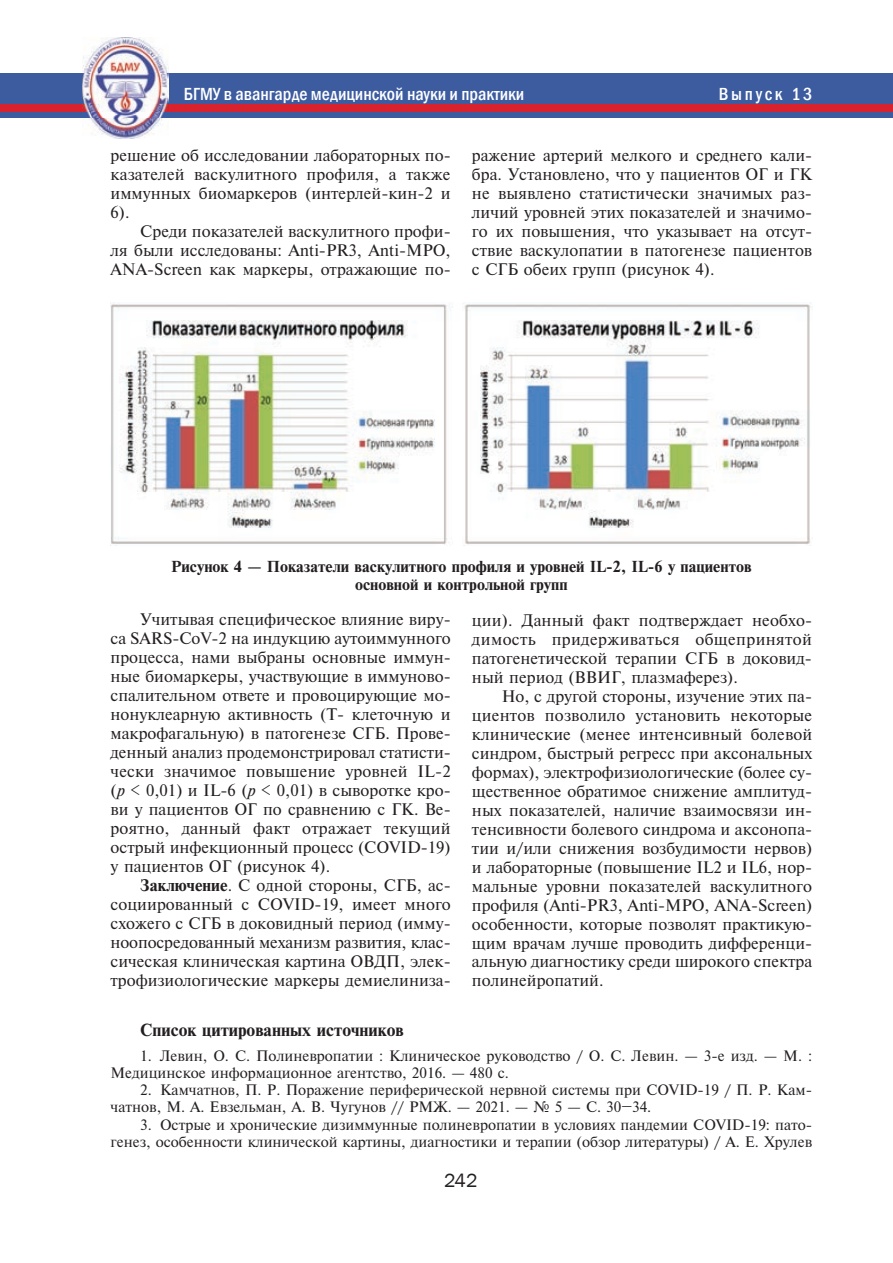
<style>
.page{position:relative;width:893px;height:1263px;background:#fff}
.page>*{position:absolute;margin:0;border:0;box-sizing:border-box;transform-origin:0 0}
.t1{font:19.5px "Franklin Gothic";color:#231f20}
.t2{font:500 condensed 18px "Franklin Gothic";color:#fff}
.t3{font:500 condensed 18px "Franklin Gothic";letter-spacing:.15em;color:#fff}
.t4{font:16.5px "Newton C Bold";color:#231f20}
.t5{font:15.75px/19px "Newton C";color:#231f20;text-align:justify}
.t6{font:15px/18px "Newton C Bold";color:#231f20;text-align:center}
.t7{font:14.25px/17.1px "Newton C";color:#231f20}
.s1{font-family:"Newton C Italic"}
.s2{font-family:"Newton C Bold"}
</style>
<div class="page">
<div style="left:0;top:74px;width:893px;height:44px;background:#3d5ca0"></div>
<div style="left:0;top:104px;width:893px;height:8px;background:#d8232e"></div>
<img style="left:82px;top:37px;width:86px;height:101px">
<img style="left:110px;top:303px;width:702px;height:243px">
<p class="t2" style="left:184px;top:82px;width:342px">БГМУ в авангарде медицинской науки и практики</p>
<p class="t3" style="left:719px;top:82px;width:95px">Выпуск 13</p>
<p class="t5" style="left:111px;top:146px;width:342px">решение об исследовании лабораторных по&shy;казателей васкулитного профиля, а также иммунных биомаркеров (интерлей-кин-2 и 6).</p>
<p class="t5" style="left:111px;top:221px;width:342px;text-indent:30px">Среди показателей васкулитного профи&shy;ля были исследованы: Anti-PR3, Anti-MPO, ANA-Screen как маркеры, отражающие по-</p>
<p class="t5" style="left:472px;top:146px;width:342px">ражение артерий мелкого и среднего кали&shy;бра. Установлено, что у пациентов ОГ и ГК не выявлено статистически значимых раз&shy;личий уровней этих показателей и значимо&shy;го их повышения, что указывает на отсут&shy;ствие васкулопатии в патогенезе пациентов с СГБ обеих групп (рисунок 4).</p>
<p class="t6" style="left:171px;top:558px;width:582px">Рисунок 4 – Показатели васкулитного профиля и уровней IL-2, IL-6 у пациентов основной и контрольной групп</p>
<p class="t5" style="left:111px;top:610px;width:342px;text-indent:30px">Учитывая специфическое влияние виру&shy;са SARS-CoV-2 на индукцию аутоиммунного процесса, нами выбраны основные иммун&shy;ные биомаркеры, участвующие в иммуново&shy;спалительном ответе и провоцирующие мо&shy;нонуклеарную активность (Т- клеточную и макрофагальную) в патогенезе СГБ. Прове&shy;денный анализ продемонстрировал статисти&shy;чески значимое повышение уровней IL-2 (<span class="s1">p</span> &lt; 0,01) и IL-6 (<span class="s1">p</span> &lt; 0,01) в сыворотке кро&shy;ви у пациентов ОГ по сравнению с ГК. Ве&shy;роятно, данный факт отражает текущий острый инфекционный процесс (COVID-19) у пациентов ОГ (рисунок 4).</p>
<p class="t5" style="left:111px;top:876px;width:342px;text-indent:30px"><span class="s2">Заключение</span>. С одной стороны, СГБ, ас&shy;социированный с COVID-19, имеет много схожего с СГБ в доковидный период (имму&shy;ноопосредованный механизм развития, клас&shy;сическая клиническая картина ОВДП, элек&shy;трофизиологические маркеры демиелиниза-</p>
<p class="t5" style="left:472px;top:611px;width:342px">ции). Данный факт подтверждает необхо&shy;димость придерживаться общепринятой патогенетической терапии СГБ в доковид&shy;ный период (ВВИГ, плазмаферез).</p>
<p class="t5" style="left:472px;top:686px;width:342px;text-indent:30px">Но, с другой стороны, изучение этих па&shy;циентов позволило установить некоторые клинические (менее интенсивный болевой синдром, быстрый регресс при аксональных формах), электрофизиологические (более су&shy;щественное обратимое снижение амплитуд&shy;ных показателей, наличие взаимосвязи ин&shy;тенсивности болевого синдрома и аксонопа&shy;тии и/или снижения возбудимости нервов) и лабораторные (повышение IL2 и IL6, нор&shy;мальные уровни показателей васкулитного профиля (Anti-PR3, Anti-MPO, ANA-Screen) особенности, которые позволят практикую&shy;щим врачам лучше проводить дифференци&shy;альную диагностику среди широкого спектра полинейропатий.</p>
<p class="t4" style="left:140px;top:1020px;width:265px">Список цитированных источников</p>
<p class="t7" style="left:111px;top:1047px;width:703px;text-indent:30px">1. Левин, О. С. Полиневропатии : Клиническое руководство / О. С. Левин. – 3-е изд. – М. :<br>Медицинское информационное агентство, 2016. – 480 с.</p>
<p class="t7" style="left:111px;top:1082px;width:703px;text-indent:30px">2. Камчатнов, П. Р. Поражение периферической нервной системы при COVID-19 / П. Р. Кам&shy;чатнов, М. А. Евзельман, А. В. Чугунов // РМЖ. – 2021. – № 5 – С. 30—34.</p>
<p class="t7" style="left:111px;top:1116px;width:703px;text-align:right">3. Острые и хронические дизиммунные полиневропатии в условиях пандемии COVID-19: пато&shy;генез, особенности клинической картины, диагностики и терапии (обзор литературы) / А. Е. Хрулев</p>
<p class="t1" style="left:444px;top:1169px;width:35px">242</p>
</div>
